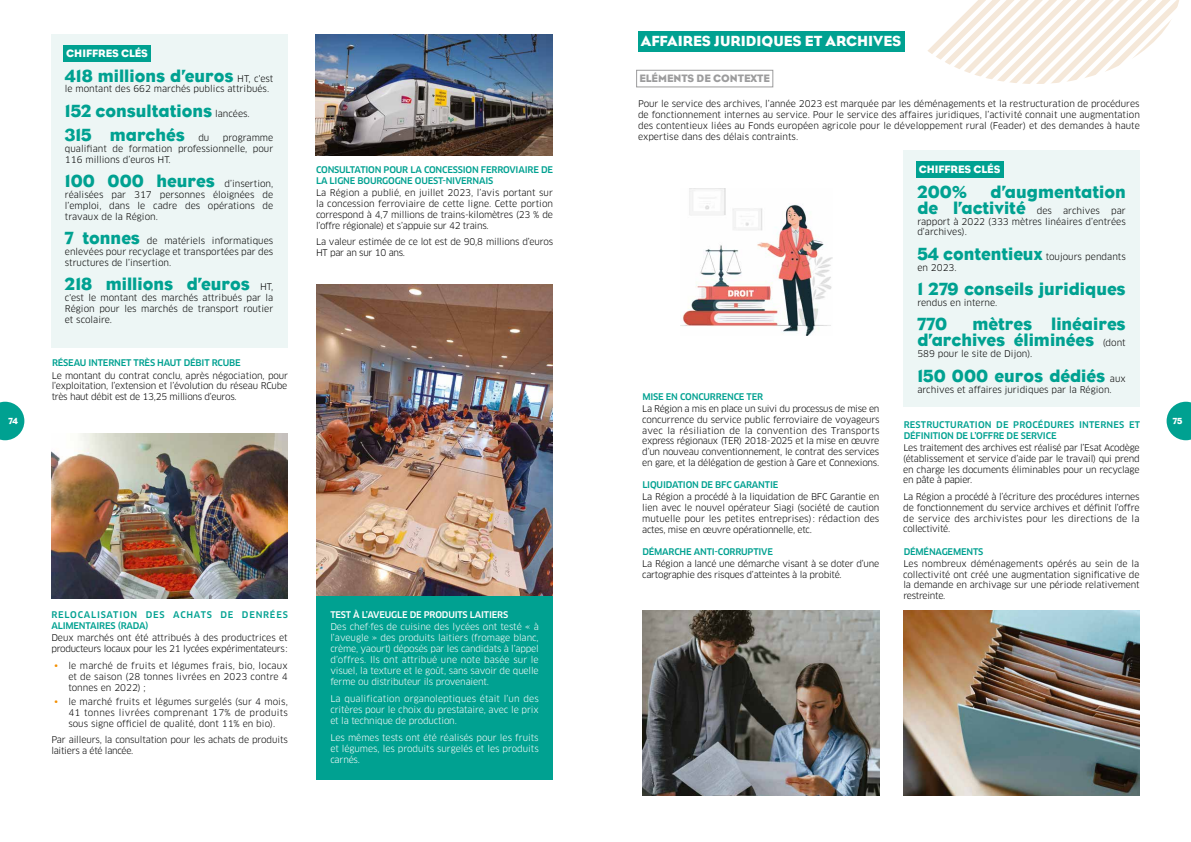
<style>
.page{position:relative;width:1191px;height:842px;background:#fff}
.page>*{position:absolute;margin:0;border:0;box-sizing:border-box;transform-origin:0 0}
.t1{font:18px/24.5px "Eagle";color:#00a191}
.t2{font:15px "Eagle";color:#fff}
.t3{font:11px "Eagle";color:#fff}
.t4{font:11px "Eagle";color:#9c9c9d}
.t5{font:9px/10.8px "Clan Pro";letter-spacing:-.015em;color:#000;text-align:justify}
.t6{font:9px/11px "Clan Pro";letter-spacing:-.02em;color:#fff;text-align:justify}
.t7{font:500 9px/10.8px "Clan Pro";letter-spacing:-.02em;color:#00a191}
.t8{font:500 9px/10.8px "Clan Pro";letter-spacing:.02em;color:#00a191}
.t9{font:500 9px/10.8px "Clan Pro";letter-spacing:.085em;color:#00a191}
.t10{font:500 9px "Clan Pro";letter-spacing:-.02em;color:#fff}
.t11{font:9px "Eagle";color:#fff}
.s1{font-family:"Clan Pro";font-size:9px;color:#000}
.s2{font-family:"Eagle";font-size:18px;color:#00a191}
.s3{color:#f38f00}
</style>
<div class="page">
<svg style="left:904px;top:0;width:275px;height:84px"></svg>
<div style="left:638px;top:31px;width:266px;height:21px;background:#00a191"></div>
<div style="left:636px;top:70px;width:137px;height:17px;border:1px solid #9c9c9d"></div>
<div style="left:51px;top:34px;width:236px;height:313px;background:#edf6f5"></div>
<div style="left:63px;top:45px;width:88px;height:17px;background:#00a191"></div>
<div style="left:903px;top:150px;width:237px;height:257px;background:#edf6f5"></div>
<div style="left:916px;top:162px;width:87px;height:16px;background:#00a191"></div>
<img style="left:316px;top:34px;width:236px;height:122px">
<img style="left:316px;top:285px;width:237px;height:312px">
<img style="left:51px;top:433px;width:237px;height:166px">
<div style="left:316px;top:597px;width:237px;height:183px;background:#00a191"></div>
<img style="left:680px;top:188px;width:152px;height:148px">
<img style="left:903px;top:611px;width:236px;height:184px">
<img style="left:642px;top:611px;width:237px;height:184px">
<svg style="left:0;top:402px;width:24px;height:38px"></svg>
<svg style="left:1166px;top:402px;width:25px;height:38px"></svg>
<h2 class="t2" style="left:641px;top:32px;width:262px">AFFAIRES JURIDIQUES ET ARCHIVES</h2>
<p class="t4" style="left:639px;top:71px;width:132px">ELÉMENTS DE CONTEXTE</p>
<p class="t5" style="left:638px;top:98px;width:503px">Pour le service des archives, l’année 2023 est marquée par les déménagements et la restructuration de procédures de fonctionnement internes au service. Pour le service des affaires juridiques, l’activité connait une augmentation des contentieux liées au Fonds européen agricole pour le développement rural (Feader) et des demandes à haute expertise dans des délais contraints.</p>
<p class="t3" style="left:66px;top:46px;width:83px">CHIFFRES CLÉS</p>
<h1 class="t1" style="left:65px;top:63px;width:210px">418 millions d’euros <span class="s1">HT, c'est</span></h1>
<p class="t5" style="left:65px;top:84px;width:206px">le montant des 662 marchés publics attribués.</p>
<h1 class="t1" style="left:65px;top:98px;width:186px">152 consultations <span class="s1">lancées.<br></span>315 marchés <span class="s1">du</span></h1>
<p class="t5" style="left:65px;top:133px;width:210px;text-indent:158px">programme qualifiant de formation professionnelle, pour 116 millions d’euros HT.</p>
<h1 class="t1" style="left:65px;top:169px;width:210px">100 000 heures <span class="s1">d’insertion,</span></h1>
<p class="t5" style="left:65px;top:189px;width:210px">réalisées par 317 personnes éloignées de l’emploi, dans le cadre des opérations de travaux de la Région.</p>
<p class="t5" style="left:65px;top:236px;width:210px"><span class="s2">7 tonnes</span> de matériels informatiques enlevées pour recyclage et transportées par des structures de l’insertion.</p>
<h1 class="t1" style="left:65px;top:272px;width:210px">218 millions d’euros <span class="s1">HT,</span></h1>
<p class="t5" style="left:65px;top:293px;width:210px">c'est le montant des marchés attribués par la Région pour les marchés de transport routier et scolaire.</p>
<p class="t3" style="left:918px;top:163px;width:83px">CHIFFRES CLÉS</p>
<h1 class="t1" style="left:917px;top:179px;width:51px">200%</h1>
<h1 class="t1" style="left:990px;top:179px;width:137px">d’augmentation</h1>
<p class="t5" style="left:917px;top:205px;width:210px"><span class="s2">de l’activité</span> des archives par rapport à 2022 (333 mètres linéaires d’entrées d’archives).</p>
<p class="t5" style="left:917px;top:251px;width:210px"><span class="s2">54 contentieux</span> toujours pendants en 2023.</p>
<h1 class="t1" style="left:917px;top:276px;width:210px">1 279 conseils juridiques</h1>
<p class="t5" style="left:917px;top:297px;width:81px">rendus en interne.</p>
<h1 class="t1" style="left:917px;top:312px;width:31px">770</h1>
<p class="t7" style="left:316px;top:165px;width:238px">CONSULTATION POUR LA CONCESSION FERROVIAIRE DE<br>LA LIGNE BOURGOGNE OUEST-NIVERNAIS</p>
<p class="t5" style="left:316px;top:188px;width:238px">La Région a publié, en juillet 2023, l’avis portant sur la concession ferroviaire de cette ligne. Cette portion correspond à 4,7 millions de trains-kilomètres (23 % de l’offre régionale) et s’appuie sur 42 trains.</p>
<p class="t5" style="left:316px;top:237px;width:239px">La valeur estimée de ce lot est de 90,8 millions d’euros<br>HT par an sur 10 ans.</p>
<h1 class="t1" style="left:917px;top:316px;width:210px;line-height:16px;text-align:right">mètres linéaires d’archives éliminées <span class="s1">(dont</span></h1>
<p class="t5" style="left:917px;top:349px;width:117px">589 pour le site de Dijon).</p>
<h1 class="t1" style="left:917px;top:363px;width:210px">150 000 euros dédiés <span class="s1">aux</span></h1>
<p class="t5" style="left:917px;top:384px;width:196px">archives et affaires juridiques par la Région.</p>
<p class="t7" style="left:52px;top:358px;width:190px">RÉSEAU INTERNET TRÈS HAUT DÉBIT RCUBE</p>
<p class="t5" style="left:52px;top:370px;width:238px">Le montant du contrat conclu, après négociation, pour l’exploitation, l’extension et l’évolution du réseau RCube très haut débit est de 13,25 millions d’euros.</p>
<p class="t7" style="left:642px;top:391px;width:122px">MISE EN CONCURRENCE TER</p>
<p class="t5" style="left:642px;top:403px;width:239px">La Région a mis en place un suivi du processus de mise en concurrence du service public ferroviaire de voyageurs avec la résiliation de la convention des Transports express régionaux (TER) 2018-2025 et la mise en œuvre d’un nouveau conventionnement, le contrat des services en gare, et la délégation de gestion à Gare et Connexions.</p>
<p class="t7" style="left:642px;top:479px;width:138px">LIQUIDATION DE BFC GARANTIE</p>
<p class="t5" style="left:642px;top:491px;width:239px">La Région a procédé à la liquidation de BFC Garantie en lien avec le nouvel opérateur Siagi (société de caution mutuelle pour les petites entreprises): rédaction des actes, mise en œuvre opérationnelle, etc.</p>
<p class="t7" style="left:642px;top:546px;width:132px">DÉMARCHE ANTI-CORRUPTIVE</p>
<p class="t5" style="left:642px;top:558px;width:239px">La Région a lancé une démarche visant à se doter d’une cartographie des risques d’atteintes à la probité.</p>
<p class="t11" style="left:9px;top:415px;width:11px">74</p>
<p class="t11" style="left:1172px;top:415px;width:11px">75</p>
<p class="t8" style="left:903px;top:419px;width:238px">RESTRUCTURATION DE PROCÉDURES INTERNES ET<br>DÉFINITION DE L’OFFRE DE SERVICE</p>
<p class="t5" style="left:903px;top:442px;width:238px">Les traitement des archives est réalisé par l’Esat Acodège (établissement et service d’aide par le travail) qui prend en charge les documents éliminables pour un recyclage en pâte à papier.</p>
<p class="t5" style="left:903px;top:491px;width:238px">La Région a procédé à l’écriture des procédures internes de fonctionnement du service archives et définit l’offre de service des archivistes pour les directions de la collectivité.</p>
<p class="t7" style="left:903px;top:546px;width:81px">DÉMÉNAGEMENTS</p>
<p class="t5" style="left:903px;top:558px;width:238px">Les nombreux déménagements opérés au sein de la collectivité ont créé une augmentation significative de la demande en archivage sur une période relativement restreinte.</p>
<p class="t9" style="left:51px;top:610px;width:238px">RELOCALISATION DES ACHATS DE DENRÉES<br>ALIMENTAIRES (RADA)</p>
<p class="t5" style="left:51px;top:632px;width:238px">Deux marchés ont été attribués à des productrices et producteurs locaux pour les 21 lycées expérimentateurs:</p>
<p class="t5" style="left:68px;top:660px;width:221px;text-indent:-14px"><span class="s3">•</span> le marché de fruits et légumes frais, bio, locaux et de saison (28 tonnes livrées en 2023 contre 4 tonnes en 2022) ;</p>
<p class="t5" style="left:68px;top:696px;width:221px;text-indent:-14px"><span class="s3">•</span> le marché fruits et légumes surgelés (sur 4 mois, 41 tonnes livrées comprenant 17% de produits sous signe officiel de qualité, dont 11% en bio).</p>
<p class="t5" style="left:51px;top:734px;width:238px">Par ailleurs, la consultation pour les achats de produits laitiers a été lancée.</p>
<p class="t10" style="left:330px;top:609px;width:179px">TEST À L’AVEUGLE DE PRODUITS LAITIERS</p>
<p class="t6" style="left:330px;top:622px;width:210px">Des chef·fes de cuisine des lycées ont testé « à l’aveugle » des produits laitiers (fromage blanc, crème, yaourt) déposés par les candidats à l’appel d’offres. Ils ont attribué une note basée sur le visuel, la texture et le goût, sans savoir de quelle ferme ou distributeur ils provenaient.</p>
<p class="t6" style="left:330px;top:693px;width:210px">La qualification organoleptiques était l’un des critères pour le choix du prestataire, avec le prix et la technique de production.</p>
<p class="t6" style="left:330px;top:732px;width:210px">Les mêmes tests ont été réalisés pour les fruits et légumes, les produits surgelés et les produits carnés.</p>
</div>
